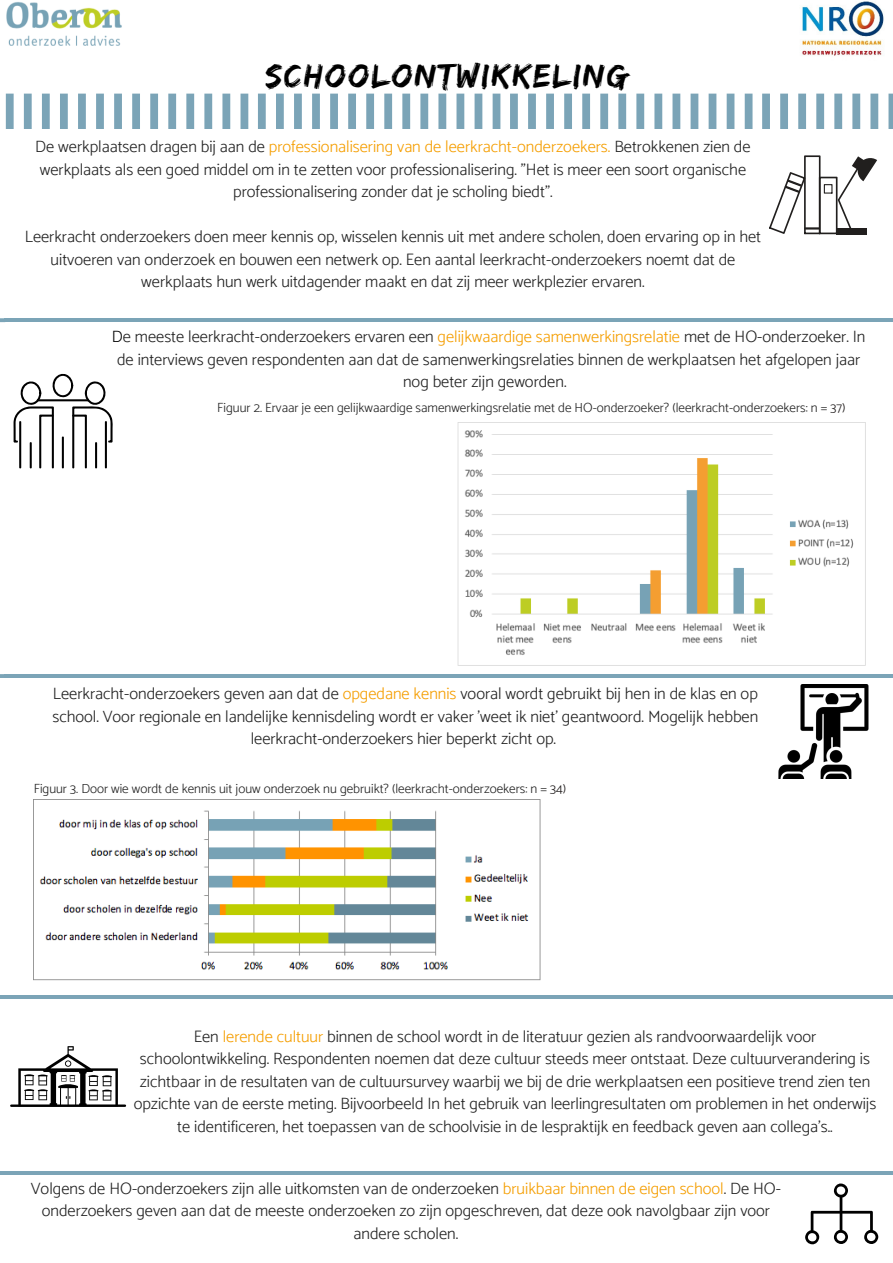
<style>
.page{position:relative;width:893px;height:1263px;background:#fff}
.page>*{position:absolute;margin:0;border:0;box-sizing:border-box;transform-origin:0 0}
.t1{font:34.8px "Edo";letter-spacing:.06em;color:#000}
.t2{font:300 16.5px/22.5px "Catamaran";color:#222;text-align:center}
.t3{font:300 13.2px "Catamaran";color:#222}
.s1{color:#f59e00}
.s2{color:#000}
.s3{color:#201c1c}
</style>
<div class="page">
<img style="left:6px;top:2px;width:116px;height:44px">
<img style="left:34px;top:799px;width:507px;height:182px">
<svg style="left:14px;top:374px;width:99px;height:94px"></svg>
<hr style="left:4px;top:674px;width:889px;height:4px;background:#7ba4b7">
<svg style="left:0;top:674px;width:4px;height:4px"></svg>
<img style="left:778px;top:685px;width:91px;height:93px">
<hr style="left:0;top:995px;width:893px;height:4px;background:#7ba4b7">
<hr style="left:0;top:1171px;width:893px;height:3px;background:#7ba4b7">
<svg style="left:805px;top:1183px;width:73px;height:61px"></svg>
<svg style="left:10px;top:1046px;width:116px;height:61px"></svg>
<img style="left:802px;top:1px;width:82px;height:55px">
<svg style="left:6px;top:94px;width:242px;height:34px"></svg>
<svg style="left:258px;top:94px;width:242px;height:34px"></svg>
<svg style="left:510px;top:94px;width:242px;height:34px"></svg>
<svg style="left:762px;top:94px;width:131px;height:34px"></svg>
<hr style="left:4px;top:318px;width:889px;height:4px;background:#7ba4b7">
<svg style="left:0;top:318px;width:5px;height:5px"></svg>
<svg style="left:769px;top:155px;width:108px;height:79px"></svg>
<img style="left:457px;top:422px;width:409px;height:244px">
<h1 class="t1" style="left:265px;top:55px;width:364px">SCHOOLONTWIKKELING</h1>
<p class="t2" style="left:35px;top:135px;width:717px">De werkplaatsen dragen bij aan de <span class="s1">professionalisering van de leerkracht-onderzoekers.</span> Betrokkenen zien de werkplaats als een goed middel om in te zetten voor professionalisering. "Het is meer een soort organische professionalisering zonder dat je scholing biedt".</p>
<p class="t2" style="left:25px;top:225px;width:738px">Leerkracht onderzoekers doen meer kennis op, wisselen kennis uit met andere scholen, doen ervaring op in het uitvoeren van onderzoek en bouwen een netwerk op. Een aantal leerkracht-onderzoekers noemt dat de werkplaats hun werk uitdagender maakt en dat zij meer werkplezier ervaren.</p>
<p class="t2" style="left:112px;top:325px;width:755px"><span class="s2">D</span>e meeste leerkracht-onderzoekers ervaren een <span class="s1">gelijkwaardige samenwerkingsrelatie</span> met de HO-onderzoeker. In de interviews geven respondenten aan dat de samenwerkingsrelaties binnen de werkplaatsen het afgelopen jaar nog beter zijn geworden.</p>
<p class="t3" style="left:217px;top:400px;width:630px">Figuur 2. Ervaar je een gelijkwaardige samenwerkingsrelatie met de HO-onderzoeker? (leerkracht-onderzoekers: n = <span class="s3">37)</span></p>
<p class="t2" style="left:52px;top:682px;width:707px">Leerkracht-onderzoekers geven aan dat de <span class="s1">opgedane kennis</span> vooral wordt gebruikt bij hen in de klas en op school. Voor regionale en landelijke kennisdeling wordt er vaker 'weet ik niet' geantwoord. Mogelijk hebben leerkracht-onderzoekers hier beperkt zicht op.</p>
<p class="t3" style="left:34px;top:780px;width:534px">Figuur 3. Door wie wordt de kennis uit jouw onderzoek nu gebruikt? (leerkracht-onderzoekers: n = <span class="s3">34)</span></p>
<p class="t2" style="left:134px;top:1025px;width:744px">Een <span class="s1">lerende cultuur</span> binnen de school wordt in de literatuur gezien als randvoorwaardelijk voor schoolontwikkeling. Respondenten noemen dat deze cultuur steeds meer ontstaat. Deze cultuurverandering is zichtbaar in de resultaten van de cultuursurvey waarbij we bij de drie werkplaatsen een positieve trend zien ten opzichte van de eerste meting. Bijvoorbeeld In het gebruik van leerlingresultaten om problemen in het onderwijs te identificeren, het toepassen van de schoolvisie in de lespraktijk en feedback geven aan collega's..</p>
<p class="t2" style="left:31px;top:1177px;width:752px">Volgens de HO-onderzoekers zijn alle uitkomsten van de onderzoeken <span class="s1">bruikbaar binnen de eigen school</span>. De HO&shy;onderzoekers geven aan dat de meeste onderzoeken zo zijn opgeschreven, dat deze ook navolgbaar zijn voor andere scholen.</p>
</div>
